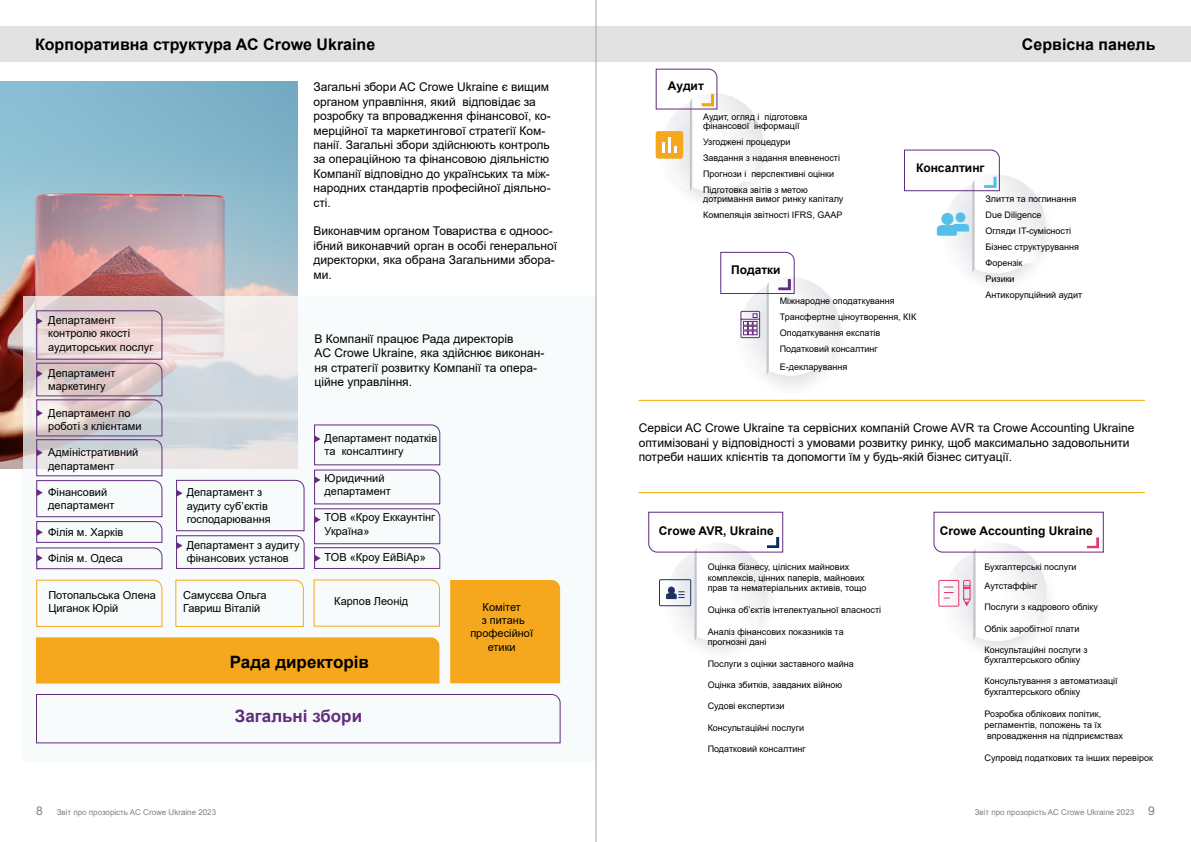
<style>
.page{position:relative;width:1191px;height:842px;background:#fff}
.page>*{position:absolute;margin:0;border:0;box-sizing:border-box;transform-origin:0 0}
.t1{font:700 17px "Arial";color:#000}
.t2{font:700 17px "Arial";color:#622b7d}
.t3{font:700 16px "Arial";color:#000}
.t4{font:12px/14.4px "Arial";color:#000}
.t5{font:700 12px "Arial";color:#000}
.t6{font:11px/13.2px "Arial";color:#000}
.t7{font:9px/16px "Arial";color:#000}
.t8{font:8px "Arial";color:#7f8080}
.s1{font-size:12px;color:#808080}
.s2{font-size:12px}
</style>
<div class="page">
<img style="left:0;top:82px;width:298px;height:386px">
<svg style="left:23px;top:297px;width:538px;height:387px"></svg>
<div style="left:0;top:26px;width:1191px;height:36px;background:#e2e2e2"></div>
<svg style="left:36px;top:694px;width:525px;height:50px"></svg>
<svg style="left:36px;top:579px;width:127px;height:48px"></svg>
<svg style="left:175px;top:579px;width:129px;height:48px"></svg>
<div style="left:36px;top:637px;width:403px;height:46px;background:#f5a81d"></div>
<svg style="left:313px;top:579px;width:127px;height:48px"></svg>
<div style="left:450px;top:580px;width:110px;height:103px;background:#f5a81d"></div>
<svg style="left:36px;top:310px;width:127px;height:260px"></svg>
<svg style="left:175px;top:479px;width:130px;height:90px"></svg>
<svg style="left:313px;top:424px;width:128px;height:145px"></svg>
<hr style="left:595px;top:0;width:1px;height:842px;background:#a5a5a5">
<svg style="left:655px;top:68px;width:108px;height:124px"></svg>
<hr style="left:639px;top:492px;width:505px;height:1px;background:#f4a700">
<hr style="left:639px;top:400px;width:505px;height:1px;background:#f4a700">
<svg style="left:904px;top:149px;width:141px;height:124px"></svg>
<svg style="left:720px;top:251px;width:119px;height:125px"></svg>
<svg style="left:648px;top:511px;width:135px;height:130px"></svg>
<svg style="left:933px;top:511px;width:171px;height:130px"></svg>
<h2 class="t3" style="left:35px;top:33px;width:342px">Корпоративна структура AC Crowe Ukraine</h2>
<p class="t4" style="left:313px;top:80px;width:239px">Загальні збори AC Crowe Ukraine є вищим органом управління, який відповідає за розробку та впровадження фінансової, ко&shy;мерційної та маркетингової стратегії Ком&shy;панії. Загальні збори здійснюють контроль за операційною та фінансовою діяльністю Компанії відповідно до українських та між&shy;народних стандартів професійної діяльно&shy;сті.</p>
<h3 class="t4" style="left:313px;top:224px;width:245px">Виконавчим органом Товариства є одноос&shy;ібний виконавчий орган в особі генеральної директорки, яка обрана Загальними збора&shy;ми.</h3>
<p class="t6" style="left:48px;top:314px;width:107px">Департамент контролю якості аудиторських послуг</p>
<p class="t6" style="left:48px;top:367px;width:69px">Департамент маркетингу</p>
<p class="t6" style="left:48px;top:406px;width:95px">Департамент по роботі з клієнтами</p>
<p class="t6" style="left:48px;top:446px;width:92px">Адміністративний департамент</p>
<p class="t6" style="left:48px;top:485px;width:68px">Фінансовий департамент</p>
<p class="t6" style="left:48px;top:525px;width:77px">Філія м. Харків</p>
<p class="t6" style="left:48px;top:551px;width:76px">Філія м. Одеса</p>
<p class="t6" style="left:48px;top:588px;width:109px">Потопальська Олена<br>Циганок Юрій</p>
<h3 class="t4" style="left:314px;top:331px;width:231px">В Компанії працює Рада директорів<br>AC Crowe Ukraine, яка здійснює виконан&shy;ня стратегії розвитку Компанії та опера&shy;ційне управління.</h3>
<p class="t6" style="left:187px;top:486px;width:86px">Департамент з аудиту суб’єктів господарювання</p>
<p class="t6" style="left:187px;top:539px;width:114px">Департамент з аудиту фінансових установ</p>
<p class="t6" style="left:324px;top:432px;width:114px">Департамент податків та консалтингу</p>
<p class="t6" style="left:324px;top:471px;width:68px">Юридичний департамент</p>
<p class="t6" style="left:324px;top:511px;width:112px">ТОВ «Кроу Еккаунтінг<br>Україна»</p>
<p class="t6" style="left:324px;top:550px;width:103px">ТОВ «Кроу ЕйВіАр»</p>
<p class="t6" style="left:183px;top:588px;width:85px">Самусєва Ольга<br>Гавриш Віталій</p>
<p class="t6" style="left:334px;top:595px;width:75px">Карпов Леонід</p>
<h1 class="t1" style="left:230px;top:650px;width:141px">Рада директорів</h1>
<h1 class="t2" style="left:235px;top:704px;width:129px">Загальні збори</h1>
<p class="t6" style="left:470px;top:600px;width:64px;text-align:center">Комітет<br>з питань професійної етики</p>
<h3 class="t5" style="left:668px;top:78px;width:37px">Аудит</h3>
<h2 class="t3" style="left:1022px;top:33px;width:135px">Сервісна панель</h2>
<p class="t7" style="left:703px;top:113px;width:106px;line-height:9px">Аудит, огляд і підготовка фінансової інформації</p>
<p class="t7" style="left:703px;top:134px;width:138px">Узгоджені процедури<br>Завдання з надання впевненості<br>Прогнози і перспективні оцінки<br>Підготовка звітів з метою</p>
<p class="t7" style="left:703px;top:191px;width:142px">дотримання вимог ринку капіталу<br>Компеляція звітності IFRS, GAAP</p>
<h3 class="t5" style="left:916px;top:159px;width:70px">Консалтинг</h3>
<p class="t7" style="left:985px;top:191px;width:98px">Злиття та поглинання<br>Due Diligence<br>Огляди IT-сумісності<br>Бізнес структурування<br>Форензік<br>Ризики<br>Антикорупційний аудит</p>
<h3 class="t5" style="left:731px;top:262px;width:51px">Податки</h3>
<p class="t7" style="left:779px;top:293px;width:138px">Міжнародне оподаткування<br>Трансфертне ціноутворення, КІК<br>Оподаткування експатів<br>Податковий консалтинг</p>
<p class="t7" style="left:779px;top:359px;width:69px">Е-декларування</p>
<p class="t4" style="left:639px;top:421px;width:497px">Сервіси AC Crowe Ukraine та сервісних компаній Crowe AVR та Crowe Accounting Ukraine оптимізовані у відповідності з умовами розвитку ринку, щоб максимально задовольнити потреби наших клієнтів та допомогти їм у будь-якій бізнес ситуації.</p>
<h3 class="t5" style="left:659px;top:523px;width:116px">Crowe AVR, Ukraine</h3>
<p class="t7" style="left:707px;top:561px;width:160px;line-height:10.8px">Оцінка бізнесу, цілісних майнових комплексів, цінних паперів, майнових прав та нематеріальних активів, тощо</p>
<p class="t7" style="left:707px;top:602px;width:175px">Оцінка об’єктів інтелектуальної власності</p>
<p class="t7" style="left:707px;top:626px;width:137px;line-height:10.8px">Аналіз фінансових показників та прогнозні дані</p>
<p class="t7" style="left:707px;top:656px;width:147px">Послуги з оцінки заставного майна</p>
<p class="t7" style="left:707px;top:677px;width:136px">Оцінка збитків, завданих війною</p>
<p class="t7" style="left:707px;top:698px;width:78px">Судові експертизи</p>
<p class="t7" style="left:707px;top:720px;width:98px">Консультаційні послуги</p>
<p class="t7" style="left:707px;top:741px;width:100px">Податковий консалтинг</p>
<h3 class="t5" style="left:940px;top:523px;width:154px">Crowe Accounting Ukraine</h3>
<p class="t7" style="left:984px;top:557px;width:94px;line-height:18.8px">Бухгалтерські послуги<br>Аутстаффінг</p>
<p class="t7" style="left:984px;top:599px;width:115px">Послуги з кадрового обліку</p>
<p class="t7" style="left:984px;top:621px;width:96px">Облік заробітної плати</p>
<p class="t7" style="left:984px;top:644px;width:105px;line-height:10px">Консультаційні послуги з бухгалтерського обліку</p>
<p class="t7" style="left:984px;top:676px;width:135px;line-height:10.8px">Консультування з автоматизації бухгалтерського обліку</p>
<p class="t7" style="left:984px;top:708px;width:140px;line-height:11px">Розробка облікових політик, регламентів, положень та їх впровадження на підприємствах</p>
<p class="t7" style="left:984px;top:750px;width:170px">Супровід податкових та інших перевірок</p>
<p class="t8" style="left:36px;top:806px;width:182px"><span class="s1">8</span> Звіт про прозорість AC Crowe Ukraine 2023</p>
<p class="t8" style="left:974px;top:806px;width:182px">Звіт про прозорість AC Crowe Ukraine 2023 <span class="s2">9</span></p>
</div>
